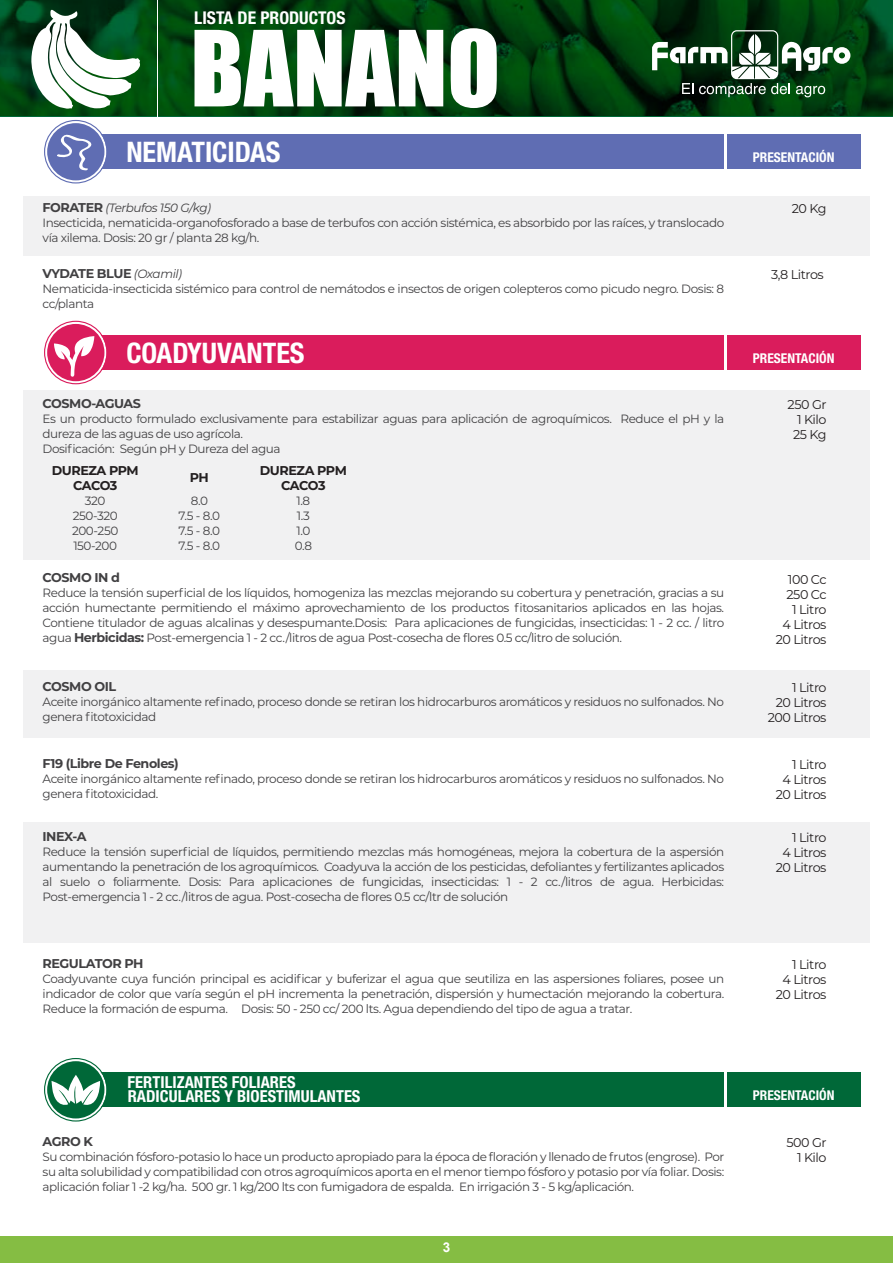
<style>
.page{position:relative;width:893px;height:1263px;background:#fff}
.page>*{position:absolute;margin:0;border:0;box-sizing:border-box;transform-origin:0 0}
.t1{font:96.9px "Impact";color:#fff}
.t2{font:700 condensed 28.35px "Helvetica Neue LT Std";color:#fff}
.t3{font:700 condensed 17.55px "Helvetica Neue LT Std";color:#fff}
.t4{font:700 condensed 16.5px/13.5px "Helvetica Neue LT Std";color:#fff}
.t5{font:700 condensed 13.5px "Helvetica Neue LT Std";color:#fff}
.t6{font:700 13.5px "Arial";color:#fff}
.t7{font:12.75px/15px "Montserrat";letter-spacing:-.035em;color:#231f20;text-align:right}
.t8{font:700 12.75px "Montserrat";letter-spacing:-.035em;color:#414042}
.t9{font:700 12.75px/15px "Montserrat";letter-spacing:-.045em;color:#231f20;text-align:center}
.t10{font:12px/15px "Montserrat";letter-spacing:-.035em;color:#414042}
.s1{font-weight:700;font-size:12.75px}
.s2{font-style:italic}
.s3{font-weight:400;font-style:italic;font-size:12px}
</style>
<div class="page">
<div style="left:23px;top:196px;width:847px;height:60px;background:#f1f1f2"></div>
<div style="left:23px;top:390px;width:847px;height:170px;background:#f1f1f2"></div>
<div style="left:23px;top:670px;width:847px;height:67px;background:#f1f1f2"></div>
<div style="left:87px;top:135px;width:637px;height:34px;background:#5f6db3"></div>
<div style="left:727px;top:135px;width:133px;height:34px;background:#5f6db3"></div>
<svg style="left:44px;top:120px;width:64px;height:63px"></svg>
<div style="left:87px;top:335px;width:637px;height:34px;background:#da1c5c"></div>
<div style="left:727px;top:335px;width:133px;height:34px;background:#da1c5c"></div>
<svg style="left:44px;top:321px;width:64px;height:63px"></svg>
<div style="left:0;top:1236px;width:893px;height:27px;background:#85bd43"></div>
<svg style="left:0;top:0;width:893px;height:117px;background:#003f0e"></svg>
<hr style="left:157px;top:0;width:1px;height:117px;background:#fff">
<svg style="left:31px;top:10px;width:109px;height:99px"></svg>
<svg style="left:652px;top:30px;width:198px;height:67px"></svg>
<div style="left:87px;top:1073px;width:637px;height:34px;background:#006838"></div>
<div style="left:727px;top:1073px;width:133px;height:34px;background:#006838"></div>
<svg style="left:44px;top:1058px;width:64px;height:63px"></svg>
<div style="left:23px;top:822px;width:847px;height:121px;background:#f1f1f2"></div>
<h3 class="t3" style="left:194px;top:7px;width:153px">LISTA DE PRODUCTOS</h3>
<h1 class="t1" style="left:191px;top:-7px;width:311px">BANANO</h1>
<h2 class="t2" style="left:126px;top:135px;width:156px">NEMATICIDAS</h2>
<p class="t5" style="left:753px;top:149px;width:83px">PRESENTACIÓN</p>
<p class="t10" style="left:43px;top:200px;width:683px"><span class="s1">FORATER</span> <span class="s2">(Terbufos 150 G/kg)<br></span>Insecticida, nematicida-organofosforado a base de terbufos con acción sistémica, es absorbido por las raíces, y translocado vía xilema. Dosis: 20 gr / planta 28 kg/h.</p>
<p class="t7" style="left:792px;top:201px;width:36px">20 Kg</p>
<p class="t8" style="left:43px;top:264px;width:141px">VYDATE BLUE <span class="s3">(Oxamil)</span></p>
<p class="t10" style="left:43px;top:281px;width:683px">Nematicida-insecticida sistémico para control de nemátodos e insectos de origen colepteros como picudo negro. Dosis: 8 cc/planta</p>
<p class="t7" style="left:771px;top:267px;width:54px">3,8 Litros</p>
<h2 class="t2" style="left:126px;top:336px;width:180px">COADYUVANTES</h2>
<p class="t5" style="left:753px;top:350px;width:83px">PRESENTACIÓN</p>
<p class="t8" style="left:43px;top:394px;width:100px">COSMO-AGUAS</p>
<p class="t10" style="left:43px;top:411px;width:683px">Es un producto formulado exclusivamente para estabilizar aguas para aplicación de agroquímicos. Reduce el pH y la dureza de las aguas de uso agrícola.<br>Dosificación: Según pH y Dureza del agua</p>
<p class="t9" style="left:52px;top:462px;width:89px">DUREZA PPM<br>CACO3</p>
<p class="t9" style="left:260px;top:462px;width:89px">DUREZA PPM<br>CACO3</p>
<p class="t10" style="left:72px;top:493px;width:48px;text-align:center">320<br>250-320<br>200-250<br>150-200</p>
<p class="t9" style="left:190px;top:469px;width:21px">PH</p>
<p class="t10" style="left:179px;top:493px;width:43px;text-align:center">8.0<br>7.5 - 8.0<br>7.5 - 8.0<br>7.5 - 8.0</p>
<p class="t10" style="left:295px;top:493px;width:19px">1.8<br>1.3<br>1.0<br>0.8</p>
<p class="t8" style="left:43px;top:568px;width:79px">COSMO IN d</p>
<p class="t10" style="left:43px;top:585px;width:683px;text-align:justify">Reduce la tensión superficial de los líquidos, homogeniza las mezclas mejorando su cobertura y penetración, gracias a su acción humectante permitiendo el máximo aprovechamiento de los productos fitosanitarios aplicados en las hojas.<br>Contiene titulador de aguas alcalinas y desespumante.Dosis: Para aplicaciones de fungicidas, insecticidas: 1 - 2 cc. / litro agua <span class="s1">Herbicidas:</span> Post-emergencia 1 - 2 cc./litros de agua Post-cosecha de flores 0.5 cc/litro de solución.</p>
<p class="t8" style="left:43px;top:677px;width:75px">COSMO OIL</p>
<p class="t10" style="left:43px;top:694px;width:683px">Aceite inorgánico altamente refinado, proceso donde se retiran los hidrocarburos aromáticos y residuos no sulfonados. No genera fitotoxicidad</p>
<p class="t8" style="left:43px;top:754px;width:138px">F19 (Libre De Fenoles)</p>
<p class="t10" style="left:43px;top:771px;width:683px">Aceite inorgánico altamente refinado, proceso donde se retiran los hidrocarburos aromáticos y residuos no sulfonados. No genera fitotoxicidad.</p>
<p class="t8" style="left:43px;top:827px;width:45px">INEX-A</p>
<p class="t10" style="left:43px;top:844px;width:683px;text-align:justify">Reduce la tensión superficial de líquidos, permitiendo mezclas más homogéneas, mejora la cobertura de la aspersión aumentando la penetración de los agroquímicos. Coadyuva la acción de los pesticidas, defoliantes y fertilizantes aplicados al suelo o foliarmente. Dosis: Para aplicaciones de fungicidas, insecticidas: 1 - 2 cc./litros de agua. Herbicidas:<br>Post-emergencia 1 - 2 cc./litros de agua. Post-cosecha de flores 0.5 cc/ltr de solución</p>
<p class="t8" style="left:43px;top:954px;width:102px">REGULATOR PH</p>
<p class="t10" style="left:43px;top:971px;width:683px;text-align:justify">Coadyuvante cuya función principal es acidificar y buferizar el agua que seutiliza en las aspersiones foliares, posee un indicador de color que varía según el pH incrementa la penetración, dispersión y humectación mejorando la cobertura.<br>Reduce la formación de espuma. Dosis: 50 - 250 cc/ 200 lts. Agua dependiendo del tipo de agua a tratar.</p>
<h3 class="t4" style="left:128px;top:1075px;width:234px">FERTILIZANTES FOLIARES<br>RADICULARES Y BIOESTIMULANTES</h3>
<p class="t8" style="left:43px;top:1132px;width:52px">AGRO K</p>
<p class="t10" style="left:43px;top:1149px;width:683px;text-align:justify">Su combinación fósforo-potasio lo hace un producto apropiado para la época de floración y llenado de frutos (engrose). Por su alta solubilidad y compatibilidad con otros agroquímicos aporta en el menor tiempo fósforo y potasio por vía foliar. Dosis: aplicación foliar 1 -2 kg/ha. 500 gr. 1 kg/200 lts con fumigadora de espalda. En irrigación 3 - 5 kg/aplicación.</p>
<p class="t6" style="left:443px;top:1238px;width:9px">3</p>
<p class="t7" style="left:787px;top:397px;width:40px">250 Gr<br>1 Kilo<br>25 Kg</p>
<p class="t7" style="left:776px;top:571px;width:52px">100 Cc<br>250 Cc<br>1 Litro<br>4 Litros<br>20 Litros</p>
<p class="t7" style="left:768px;top:680px;width:60px">1 Litro<br>20 Litros<br>200 Litros</p>
<p class="t7" style="left:776px;top:757px;width:52px">1 Litro<br>4 Litros<br>20 Litros</p>
<p class="t7" style="left:776px;top:830px;width:52px">1 Litro<br>4 Litros<br>20 Litros</p>
<p class="t7" style="left:776px;top:957px;width:52px">1 Litro<br>4 Litros<br>20 Litros</p>
<p class="t5" style="left:753px;top:1087px;width:83px">PRESENTACIÓN</p>
<p class="t7" style="left:786px;top:1135px;width:42px">500 Gr<br>1 Kilo</p>
</div>
